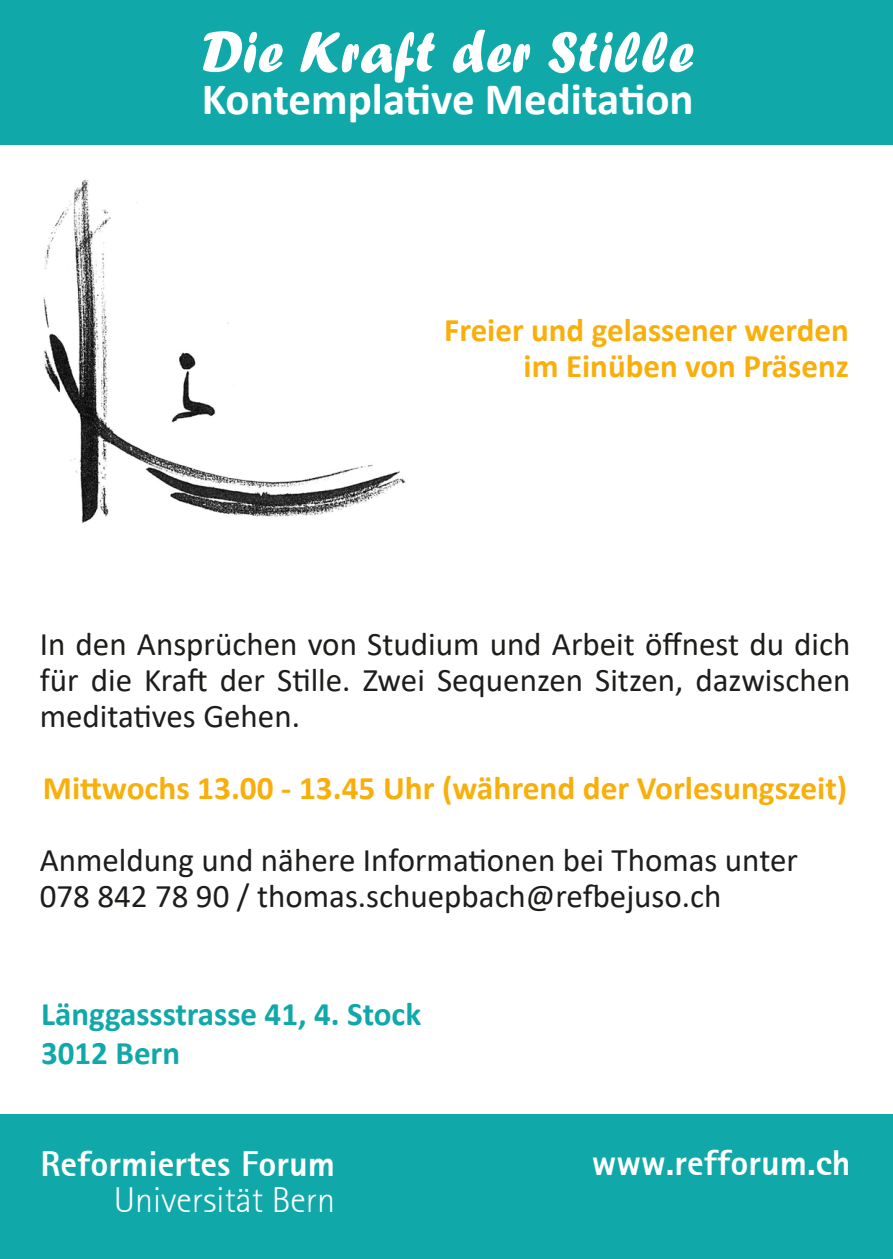
<style>
.page{position:relative;width:893px;height:1259px;background:#fff}
.page>*{position:absolute;margin:0;border:0;box-sizing:border-box;transform-origin:0 0}
.t1{font:60px "Forte";color:#fff}
.t2{font:700 45px "Calibri";color:#fff}
.t3{font:36px "True Rotis San Serif Extrabold T Hree";color:#fff}
.t4{font:36px "True Rotis Sanserif Lig T Hree";color:#fff}
.t5{font:33px/36px "Calibri";color:#1d1d1b;text-align:justify}
.t6{font:700 33px/36px "Calibri";color:#f9af0b;text-align:right}
.t7{font:700 33px "Calibri";color:#11a8a9}
</style>
<div class="page">
<div style="left:0;top:0;width:893px;height:145px;background:#11a8a9"></div>
<div style="left:0;top:1114px;width:893px;height:145px;background:#11a8a9"></div>
<img style="left:43px;top:180px;width:363px;height:344px">
<p class="t1" style="left:202px;top:17px;width:494px">Die Kraft der Stille</p>
<p class="t2" style="left:202px;top:68px;width:494px">Kontemplative Meditation</p>
<p class="t6" style="left:444px;top:311px;width:406px">Freier und gelassener werden im Einüben von Präsenz</p>
<p class="t5" style="left:40px;top:625px;width:812px">In den Ansprüchen von Studium und Arbeit öffnest du dich für die Kraft der Stille. Zwei Sequenzen Sitzen, dazwischen meditatives Gehen.</p>
<p class="t6" style="left:43px;top:770px;width:806px">Mittwochs 13.00 - 13.45 Uhr (während der Vorlesungszeit)</p>
<p class="t5" style="left:40px;top:841px;width:760px">Anmeldung und nähere Informationen bei Thomas unter</p>
<p class="t5" style="left:40px;top:877px;width:683px">078 842 78 90 / thomas.schuepbach@refbejuso.ch</p>
<p class="t7" style="left:41px;top:991px;width:382px">Länggassstrasse 41, 4. Stock</p>
<p class="t7" style="left:41px;top:1030px;width:140px">3012 Bern</p>
<p class="t3" style="left:41px;top:1140px;width:296px">Reformiertes Forum</p>
<p class="t4" style="left:114px;top:1178px;width:223px">Universität Bern</p>
<p class="t3" style="left:592px;top:1140px;width:260px">www.refforum.ch</p>
</div>
